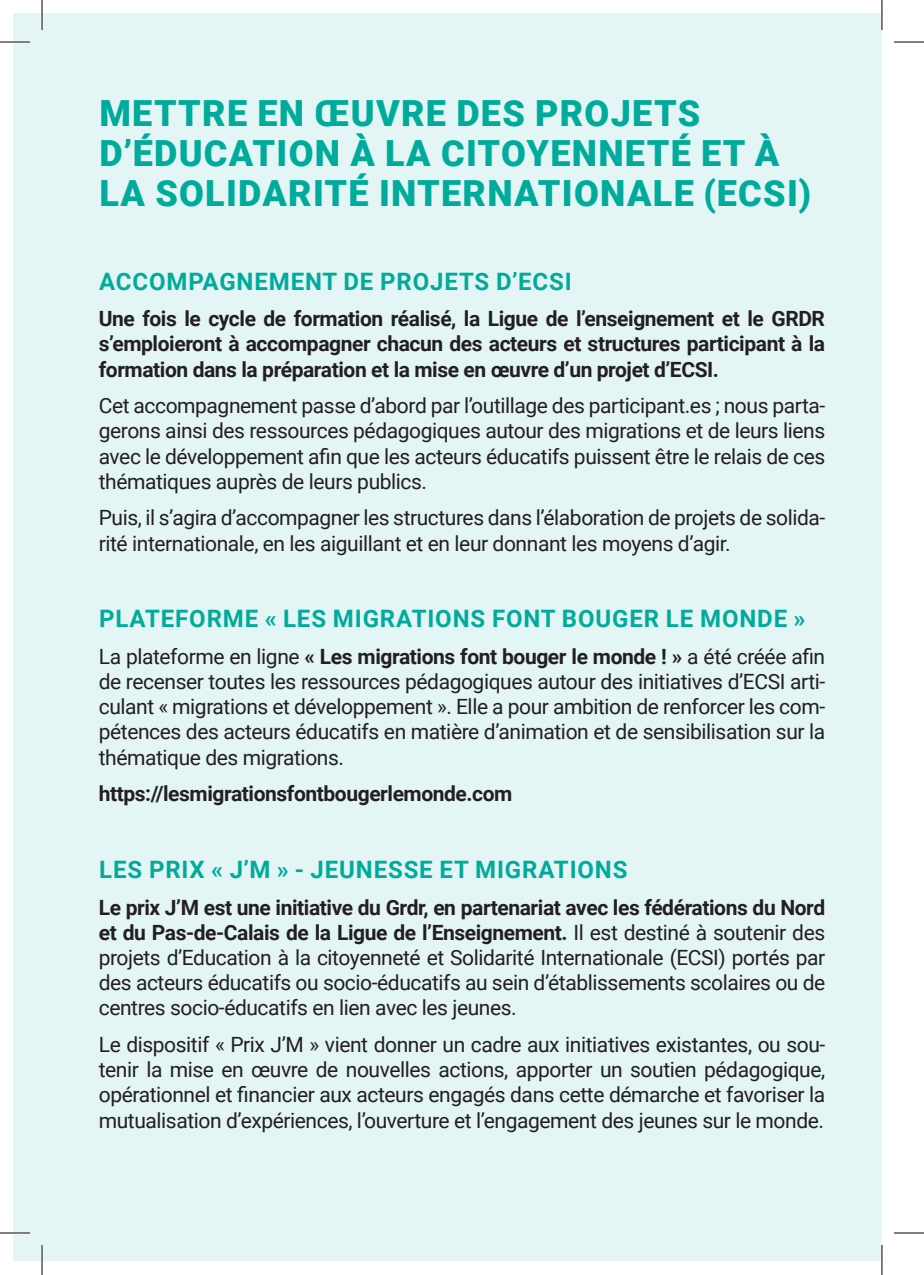
<style>
.page{position:relative;width:924px;height:1275px;background:#fff}
.page>*{position:absolute;margin:0;border:0;box-sizing:border-box;transform-origin:0 0}
.t1{font:900 36px/40px "Roboto";letter-spacing:.035em;color:#00ab9b}
.t2{font:700 24px "Roboto";letter-spacing:.035em;color:#00ab9b}
.t3{font:21px/25.2px "Roboto";letter-spacing:-.02em;color:#231f20;text-align:justify}
.t4{font:700 21px/25.2px "Roboto";letter-spacing:-.02em;color:#231f20;text-align:justify}
.s1{font-weight:700}
</style>
<div class="page">
<div style="left:14px;top:14px;width:867px;height:1247px;background:#e3f5f4"></div>
<hr style="left:0;top:41px;width:30px;height:2px;background:#fff">
<hr style="left:0;top:1231px;width:30px;height:3px;background:#fff">
<hr style="left:41px;top:0;width:2px;height:30px;background:#fff">
<hr style="left:41px;top:1245px;width:2px;height:30px;background:#fff">
<hr style="left:880px;top:0;width:2px;height:30px;background:#fff">
<hr style="left:880px;top:1245px;width:2px;height:30px;background:#fff">
<hr style="left:0;top:42px;width:30px;height:1px;background:#000">
<hr style="left:893px;top:42px;width:30px;height:1px;background:#000">
<hr style="left:0;top:1232px;width:30px;height:1px;background:#000">
<hr style="left:893px;top:1232px;width:30px;height:1px;background:#000">
<hr style="left:42px;top:0;width:1px;height:30px;background:#000">
<hr style="left:42px;top:1245px;width:1px;height:30px;background:#000">
<hr style="left:881px;top:0;width:1px;height:30px;background:#000">
<hr style="left:881px;top:1245px;width:1px;height:30px;background:#000">
<h1 class="t1" style="left:99px;top:92px;width:713px">METTRE EN ŒUVRE DES PROJETS<br>D’ÉDUCATION À LA CITOYENNETÉ ET À<br>LA SOLIDARITÉ INTERNATIONALE (ECSI)</h1>
<p class="t2" style="left:99px;top:264px;width:474px">ACCOMPAGNEMENT DE PROJETS D’ECSI</p>
<p class="t4" style="left:99px;top:305px;width:727px">Une fois le cycle de formation réalisé, la Ligue de l’enseignement et le GRDR s’emploieront à accompagner chacun des acteurs et structures participant à la formation dans la préparation et la mise en œuvre d’un projet d’ECSI.</p>
<p class="t3" style="left:99px;top:392px;width:727px">Cet accompagnement passe d’abord par l’outillage des participant.es ; nous parta&shy;gerons ainsi des ressources pédagogiques autour des migrations et de leurs liens avec le développement afin que les acteurs éducatifs puissent être le relais de ces thématiques auprès de leurs publics.</p>
<p class="t3" style="left:99px;top:504px;width:727px">Puis, il s’agira d’accompagner les structures dans l’élaboration de projets de solida&shy;rité internationale, en les aiguillant et en leur donnant les moyens d’agir.</p>
<p class="t2" style="left:99px;top:602px;width:707px">PLATEFORME « LES MIGRATIONS FONT BOUGER LE MONDE »</p>
<p class="t3" style="left:99px;top:643px;width:727px">La plateforme en ligne <span class="s1">« Les migrations font bouger le monde ! »</span> a été créée afin de recenser toutes les ressources pédagogiques autour des initiatives d’ECSI arti&shy;culant « migrations et développement ». Elle a pour ambition de renforcer les com&shy;pétences des acteurs éducatifs en matière d’animation et de sensibilisation sur la thématique des migrations.</p>
<p class="t4" style="left:99px;top:780px;width:415px">https://lesmigrationsfontbougerlemonde.com</p>
<p class="t2" style="left:99px;top:852px;width:529px">LES PRIX « J’M » - JEUNESSE ET MIGRATIONS</p>
<p class="t3" style="left:99px;top:893px;width:727px"><span class="s1">Le prix J’M est une initiative du Grdr, en partenariat avec les fédérations du Nord et du Pas-de-Calais de la Ligue de l’Enseignement.</span> Il est destiné à soutenir des projets d’Education à la citoyenneté et Solidarité Internationale (ECSI) portés par des acteurs éducatifs ou socio-éducatifs au sein d’établissements scolaires ou de centres socio-éducatifs en lien avec les jeunes.</p>
<p class="t3" style="left:99px;top:1031px;width:727px">Le dispositif « Prix J’M » vient donner un cadre aux initiatives existantes, ou sou&shy;tenir la mise en œuvre de nouvelles actions, apporter un soutien pédagogique, opérationnel et financier aux acteurs engagés dans cette démarche et favoriser la mutualisation d’expériences, l’ouverture et l’engagement des jeunes sur le monde.</p>
</div>
